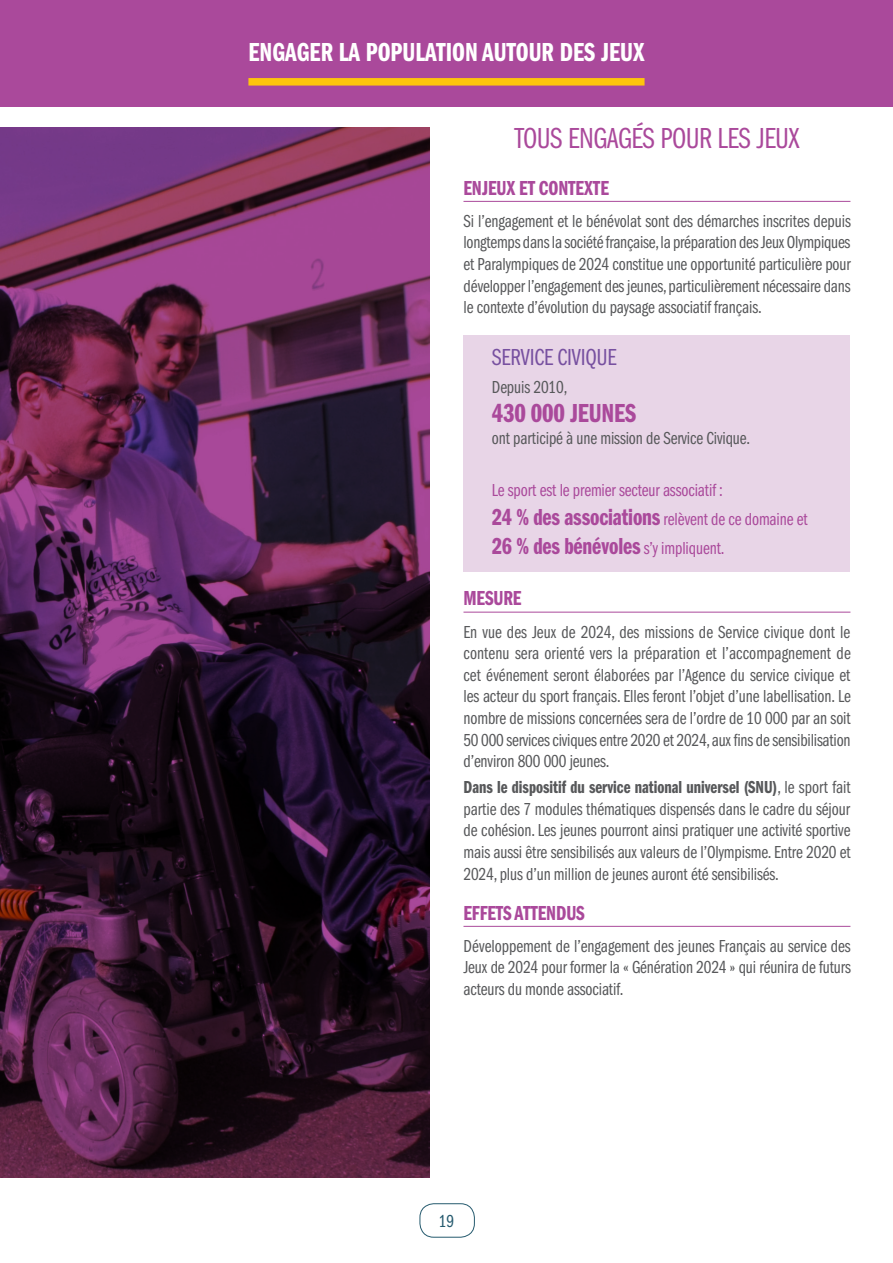
<style>
.page{position:relative;width:893px;height:1263px;background:#fff}
.page>*{position:absolute;margin:0;border:0;box-sizing:border-box;transform-origin:0 0}
.t1{font:30px "ITC Franklin Gothic Std Bk Cp";letter-spacing:-.01em;color:#aa499b}
.t2{font:27px "ITC Franklin Gothic Std Dm Cp";color:#fff}
.t3{font:27px "ITC Franklin Gothic Std Dm Cp";letter-spacing:-.005em;color:#aa499b}
.t4{font:24px "ITC Franklin Gothic Std Dm Cp";letter-spacing:-.005em;color:#aa499b}
.t5{font:24px "ITC Franklin Gothic Std Bk Cp";letter-spacing:-.005em;color:#7750a0}
.t6{font:21px "ITC Franklin Gothic Std Dm Cp";letter-spacing:-.005em;color:#aa499b}
.t7{font:18px/21.6px "ITC Franklin Gothic Std Bk Cp";letter-spacing:-.005em;color:#57585a;text-align:justify}
.t8{font:18px/28.8px "ITC Franklin Gothic Std Bk Cp";letter-spacing:-.005em;color:#aa499b}
.t9{font:18px "ITC Franklin Gothic Std Dm Cp";color:#57585a}
.t10{font:18px "ITC Franklin Gothic Std Bk Cp";color:#255a6e}
.s1{font-family:"ITC Franklin Gothic Std Dm Cp";font-size:24px}
.s2{font-family:"ITC Franklin Gothic Std Bk Cp";font-size:18px}
.s3{font-family:"ITC Franklin Gothic Std Bk Cp"}
</style>
<div class="page">
<div style="left:0;top:0;width:893px;height:106px;background:#aa499b"></div>
<div style="left:248px;top:78px;width:396px;height:8px;background:#fec50d"></div>
<hr style="left:463px;top:201px;width:387px;height:1px;background:#aa499b">
<hr style="left:463px;top:612px;width:387px;height:1px;background:#aa499b">
<hr style="left:463px;top:926px;width:387px;height:1px;background:#aa499b">
<div style="left:463px;top:336px;width:387px;height:236px;background:#e8d5e7"></div>
<img style="left:0;top:128px;width:429px;height:1050px">
<div style="left:420px;top:1203px;width:55px;height:34px;border:1px solid #255a6e;border-radius:14px"></div>
<h2 class="t2" style="left:248px;top:37px;width:398px">ENGAGER LA POPULATION AUTOUR DES JEUX</h2>
<h1 class="t1" style="left:514px;top:122px;width:287px">TOUS ENGAGÉS POUR LES JEUX</h1>
<p class="t6" style="left:463px;top:176px;width:147px">ENJEUX ET CONTEXTE</p>
<p class="t7" style="left:463px;top:210px;width:389px">Si l’engagement et le bénévolat sont des démarches inscrites depuis longtemps dans la société française, la préparation des Jeux Olympiques et Paralympiques de 2024 constitue une opportunité particulière pour développer l’engagement des jeunes, particulièrement nécessaire dans le contexte d’évolution du paysage associatif français.</p>
<h3 class="t5" style="left:492px;top:344px;width:126px">SERVICE CIVIQUE</h3>
<p class="t7" style="left:492px;top:377px;width:77px">Depuis 2010,</p>
<h2 class="t3" style="left:492px;top:398px;width:146px">430 000 JEUNES</h2>
<p class="t7" style="left:492px;top:427px;width:260px">ont participé à une mission de Service Civique.</p>
<p class="t8" style="left:492px;top:476px;width:317px">Le sport est le premier secteur associatif :<br><span class="s1">24 % des associations</span> relèvent de ce domaine et</p>
<h3 class="t4" style="left:492px;top:533px;width:234px">26 % des bénévoles <span class="s2">s’y impliquent.</span></h3>
<p class="t6" style="left:463px;top:587px;width:60px">MESURE</p>
<p class="t7" style="left:463px;top:621px;width:389px">En vue des Jeux de 2024, des missions de Service civique dont le contenu sera orienté vers la préparation et l’accompagnement de cet événement seront élaborées par l’Agence du service civique et les acteur du sport français. Elles feront l’objet d’une labellisation. Le nombre de missions concernées sera de l’ordre de 10 000 par an soit 50 000 services civiques entre 2020 et 2024, aux fins de sensibilisation d’environ 800 000 jeunes.</p>
<p class="t9" style="left:463px;top:777px;width:389px">Dans le dispositif du service national universel (SNU)<span class="s3">, le sport fait</span></p>
<p class="t7" style="left:463px;top:798px;width:389px">partie des 7 modules thématiques dispensés dans le cadre du séjour de cohésion. Les jeunes pourront ainsi pratiquer une activité sportive mais aussi être sensibilisés aux valeurs de l’Olympisme. Entre 2020 et 2024, plus d’un million de jeunes auront été sensibilisés.</p>
<p class="t6" style="left:463px;top:901px;width:123px">EFFETS ATTENDUS</p>
<p class="t7" style="left:463px;top:935px;width:389px">Développement de l’engagement des jeunes Français au service des Jeux de 2024 pour former la « Génération 2024 » qui réunira de futurs acteurs du monde associatif.</p>
<p class="t10" style="left:439px;top:1211px;width:17px">19</p>
</div>
